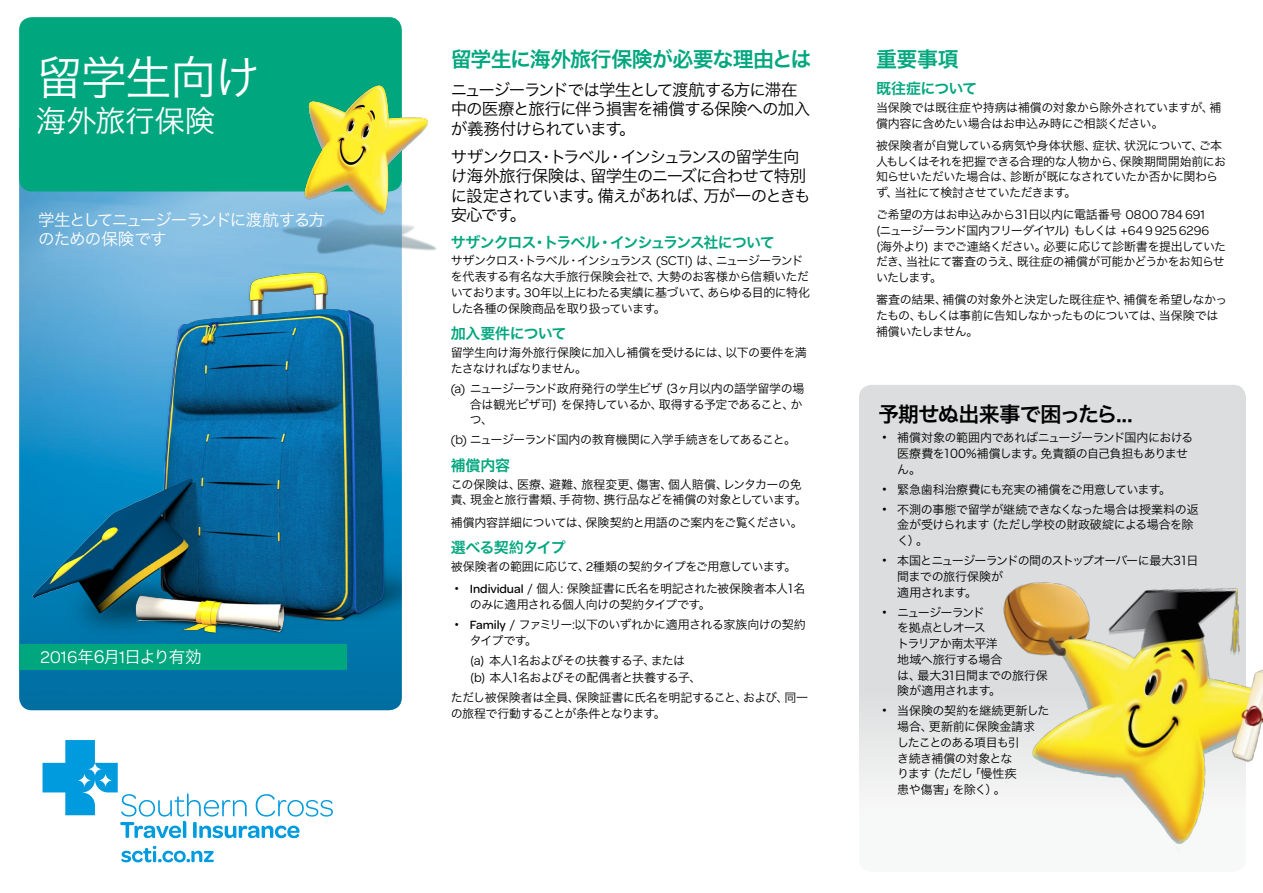
<style>
.page{position:relative;width:1263px;height:893px;background:#fff}
.page>*{position:absolute;margin:0;border:0;box-sizing:border-box;transform-origin:0 0}
.t1{font:46.5px "Hiragino Sans GB W3";letter-spacing:-.04em;color:#fff}
.t2{font:30px "Hiragino Sans GB W3";letter-spacing:-.005em;color:#fff}
.t3{font:21px "Hiragino Sans GB W6";letter-spacing:-.035em;color:#00a77e}
.t4{font:21px "Hiragino Sans GB W6";letter-spacing:-.035em;color:#000}
.t5{font:16.5px/19.5px "Hiragino Sans GB W3";letter-spacing:-.065em;color:#000}
.t6{font:16.5px/19.5px "Hiragino Sans GB W3";letter-spacing:-.065em;color:#fff}
.t7{font:15px "Hiragino Sans GB W6";letter-spacing:-.06em;color:#00a77e}
.t8{font:15px "Hiragino Sans GB W6";letter-spacing:-.035em;color:#00a77e}
.t9{font:12px/15.8px "Hiragino Sans GB W3";letter-spacing:-.045em;color:#000}
.t10{font:12px/15.8px "Hiragino Sans GB W3";letter-spacing:-.025em;color:#000}
.s1{font-family:"Omnes";font-size:18px}
.s2{font-family:"Omnes";font-size:13.5px}
.s3{font-family:"Hiragino Sans GB W6"}
.s4{font-family:"Omnes";font-weight:500;font-size:12.75px}
.s5{font-family:"Hiragino Sans GB W6";font-size:12.75px}
</style>
<div class="page">
<div style="left:859px;top:385px;width:387px;height:487px;background:linear-gradient(to bottom,#d4d5d6,#f2f2f3);border-radius:13px"></div>
<img style="left:987px;top:570px;width:276px;height:282px">
<svg style="left:43px;top:740px;width:290px;height:98px"></svg>
<svg style="left:121px;top:846px;width:93px;height:16px"></svg>
<img style="left:19px;top:182px;width:383px;height:528px">
<img style="left:19px;top:267px;width:383px;height:373px">
<div style="left:19px;top:17px;width:383px;height:174px;background:#00a77e;border-radius:13px"></div>
<img style="left:281px;top:84px;width:156px;height:173px">
<div style="left:19px;top:644px;width:328px;height:26px;background:#00a77e"></div>
<h1 class="t1" style="left:36px;top:49px;width:226px">留学生向け</h1>
<h2 class="t2" style="left:36px;top:102px;width:180px">海外旅行保険</h2>
<h3 class="t6" style="left:38px;top:210px;width:288px">学生としてニュージーランドに渡航する方のための保険です</h3>
<h3 class="t6" style="left:40px;top:647px;width:163px"><span class="s1">2016</span>年6月<span class="s1">1</span>日より有効</h3>
<h3 class="t3" style="left:451px;top:46px;width:362px">留学生に海外旅行保険が必要な理由とは</h3>
<h3 class="t5" style="left:451px;top:79px;width:361px">ニュージーランドでは学生として渡航する方に滞在中の医療と旅行に伴う損害を補償する保険への加入が義務付けられています。</h3>
<h3 class="t5" style="left:451px;top:146px;width:361px">サザンクロス・トラベル・インシュランスの留学生向け海外旅行保険は、留学生のニーズに合わせて特別に設定されています。備えがあれば、万が一のときも安心です。</h3>
<p class="t7" style="left:451px;top:232px;width:325px">サザンクロス・トラベル・インシュランス社について</p>
<p class="t9" style="left:451px;top:253px;width:361px">サザンクロス・トラベル・インシュランス <span class="s2">(SCTI)</span> は、ニュージーランドを代表する有名な大手旅行保険会社で、大勢のお客様から信頼いただいております。<span class="s2">30</span>年以上にわたる実績に基づいて、あらゆる目的に特化した各種の保険商品を取り扱っています。</p>
<p class="t8" style="left:451px;top:324px;width:117px">加入要件について</p>
<p class="t9" style="left:451px;top:344px;width:358px">留学生向け海外旅行保険に加入し補償を受けるには、以下の要件を満たさなければなりません。</p>
<p class="t9" style="left:470px;top:380px;width:336px;text-indent:-19px"><span class="s2">(a)</span> ニュージーランド政府発行の学生ビザ (3ヶ月以内の語学留学の場合は観光ビザ可) を保持しているか、取得する予定であること、かつ、</p>
<p class="t9" style="left:451px;top:432px;width:347px"><span class="s2">(b)</span> ニュージーランド国内の教育機関に入学手続きをしてあること。</p>
<p class="t7" style="left:451px;top:455px;width:61px">補償内容</p>
<p class="t9" style="left:451px;top:476px;width:357px">この保険は、医療、避難、旅程変更、傷害、個人賠償、レンタカーの免責、現金と旅行書類、手荷物、携行品などを補償の対象としています。</p>
<p class="t9" style="left:451px;top:514px;width:353px">補償内容詳細については、保険契約と用語のご案内をご覧ください。</p>
<p class="t7" style="left:451px;top:538px;width:116px">選べる契約タイプ</p>
<p class="t9" style="left:451px;top:558px;width:347px">被保険者の範囲に応じて、<span class="s2">2</span>種類の契約タイプをご用意しています。</p>
<p class="t9" style="left:470px;top:580px;width:337px;text-indent:-19px"><span class="s3">•</span> <span class="s4">Individual</span> / 個人: 保険証書に氏名を明記された被保険者本人1名のみに適用される個人向けの契約タイプです。</p>
<p class="t9" style="left:470px;top:616px;width:337px;text-indent:-19px"><span class="s3">•</span> <span class="s4">Family</span> / ファミリー:以下のいずれかに適用される家族向けの契約タイプです。</p>
<p class="t9" style="left:470px;top:651px;width:233px;line-height:17.9px">(a) 本人1名およびその扶養する子、または(b) 本人1名およびその配偶者と扶養する子、</p>
<p class="t9" style="left:451px;top:690px;width:359px">ただし被保険者は全員、保険証書に氏名を明記すること、および、同一の旅程で行動することが条件となります。</p>
<h3 class="t3" style="left:876px;top:46px;width:84px">重要事項</h3>
<p class="t7" style="left:876px;top:79px;width:103px">既往症について</p>
<p class="t9" style="left:876px;top:99px;width:347px">当保険では既往症や持病は補償の対象から除外されていますが、補償内容に含めたい場合はお申込み時にご相談ください。</p>
<p class="t9" style="left:876px;top:137px;width:352px">被保険者が自覚している病気や身体状態、症状、状況について、ご本人もしくはそれを把握できる合理的な人物から、保険期間開始前にお知らせいただいた場合は、診断が既になされていたか否かに関わらず、当社にて検討させていただきます。</p>
<p class="t9" style="left:876px;top:207px;width:352px">ご希望の方はお申込みから31日以内に電話番号 <span class="s2">0800 784 691<br></span>(ニュージーランド国内フリーダイヤル) もしくは <span class="s2">+64 9 925 6296<br></span>(海外より) までご連絡ください。必要に応じて診断書を提出していただき、当社にて審査のうえ、既往症の補償が可能かどうかをお知らせいたします。</p>
<p class="t9" style="left:876px;top:292px;width:353px">審査の結果、補償の対象外と決定した既往症や、補償を希望しなかったもの、もしくは事前に告知しなかったものについては、当保険では補償いたしません。</p>
<h3 class="t4" style="left:878px;top:400px;width:256px">予期せぬ出来事で困ったら...</h3>
<p class="t9" style="left:897px;top:430px;width:297px;text-indent:-19px"><span class="s5">•</span> 補償対象の範囲内であればニュージーランド国内における医療費を100%補償します。免責額の自己負担もありません。</p>
<p class="t9" style="left:878px;top:481px;width:294px"><span class="s5">•</span> 緊急歯科治療費にも充実の補償をご用意しています。</p>
<p class="t10" style="left:897px;top:501px;width:303px;text-indent:-19px"><span class="s5">•</span> 不測の事態で留学が継続できなくなった場合は授業料の返金が受けられます（ただし学校の財政破綻による場合を除く）。</p>
<p class="t9" style="left:897px;top:553px;width:303px;text-indent:-19px"><span class="s5">•</span> 本国とニュージーランドの間のストップオーバーに最大31日間までの旅行保険が<br>適用されます。</p>
<p class="t9" style="left:897px;top:604px;width:152px;text-indent:-19px"><span class="s5">•</span> ニュージーランド<br>を拠点としオース<br>トラリアか南太平洋<br>地域へ旅行する場合<br>は、最大31日間までの旅行保険が適用されます。</p>
<p class="t9" style="left:897px;top:703px;width:154px;text-indent:-19px"><span class="s5">•</span> 当保険の契約を継続更新した場合、更新前に保険金請求したことのある項目も引<br>き続き補償の対象とな<br>ります（ただし「慢性疾<br>患や傷害」を除く）。</p>
</div>
